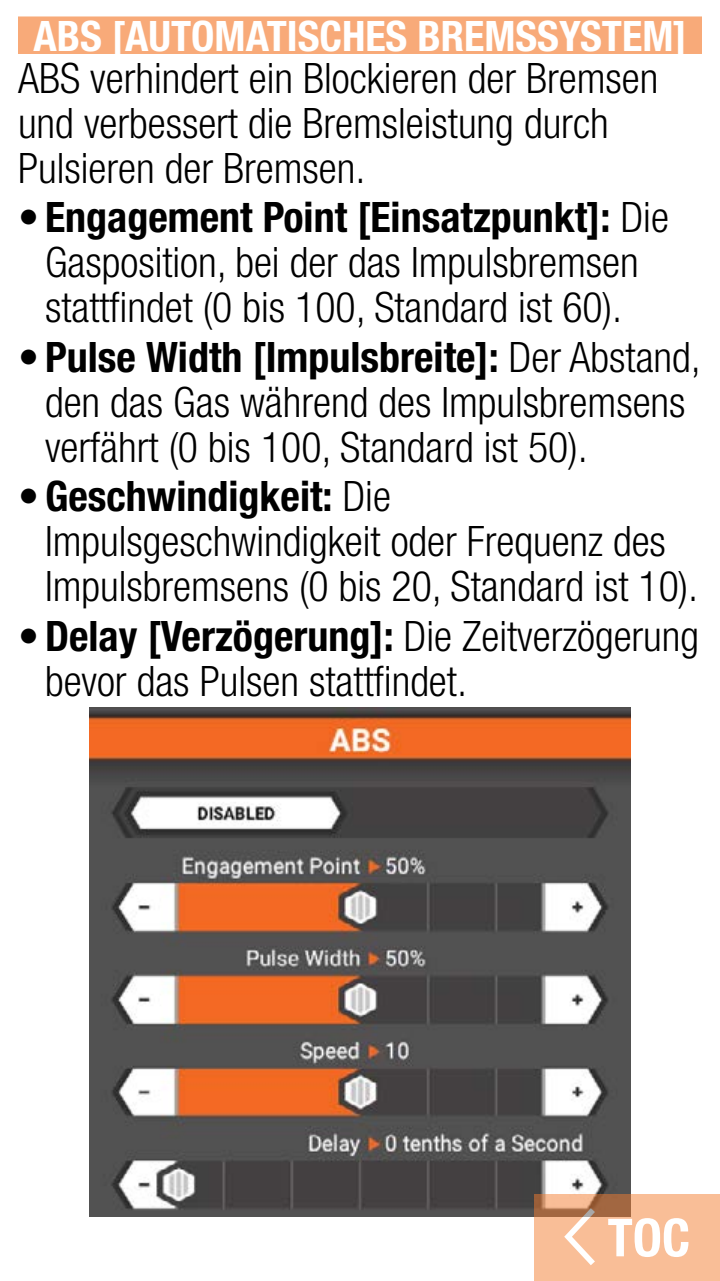
<style>
.page{position:relative;width:720px;height:1281px;background:#fff}
.page>*{position:absolute;margin:0;border:0;box-sizing:border-box;transform-origin:0 0}
.t1{font:700 condensed 52.5px "Helvetica Neue LT Std";color:#fff}
.t2{font:300 condensed 42px/45px "Helvetica Neue LT Std";color:#000}
.t3{font:700 condensed 42px "Helvetica Neue LT Std";color:#fff}
.s1{font-weight:700}
</style>
<div class="page">
<div style="left:18px;top:16px;width:684px;height:38px;background:#f8aa79"></div>
<img style="left:90px;top:708px;width:540px;height:508px">
<svg style="left:534px;top:1195px;width:186px;height:86px;fill:#f9be97"></svg>
<svg style="left:560px;top:1202px;width:41px;height:69px"></svg>
<p class="t3" style="left:33px;top:11px;width:655px">ABS [AUTOMATISCHES BREMSSYSTEM]</p>
<p class="t2" style="left:18px;top:55px;width:642px">ABS verhindert ein Blockieren der Bremsen und verbessert die Bremsleistung durch<br>Pulsieren der Bremsen.</p>
<p class="t2" style="left:18px;top:195px;width:652px;text-align:center"><span class="s1">• Engagement Point [Einsatzpunkt]:</span> Die<br>Gasposition, bei der das Impulsbremsen stattfindet (0 bis 100, Standard ist 60).</p>
<p class="t2" style="left:45px;top:334px;width:657px;text-indent:-27px"><span class="s1">• Pulse Width [Impulsbreite]:</span> Der Abstand, den das Gas während des Impulsbremsens verfährt (0 bis 100, Standard ist 50).</p>
<p class="t2" style="left:45px;top:474px;width:655px;text-indent:-27px"><span class="s1">• Geschwindigkeit:</span> Die<br>Impulsgeschwindigkeit oder Frequenz des<br>Impulsbremsens (0 bis 20, Standard ist 10).</p>
<p class="t2" style="left:45px;top:613px;width:656px;text-indent:-27px"><span class="s1">•Delay [Verzögerung]:</span> Die Zeitverzögerung bevor das Pulsen stattfindet.</p>
<p class="t1" style="left:608px;top:1206px;width:84px">TOC</p>
</div>
